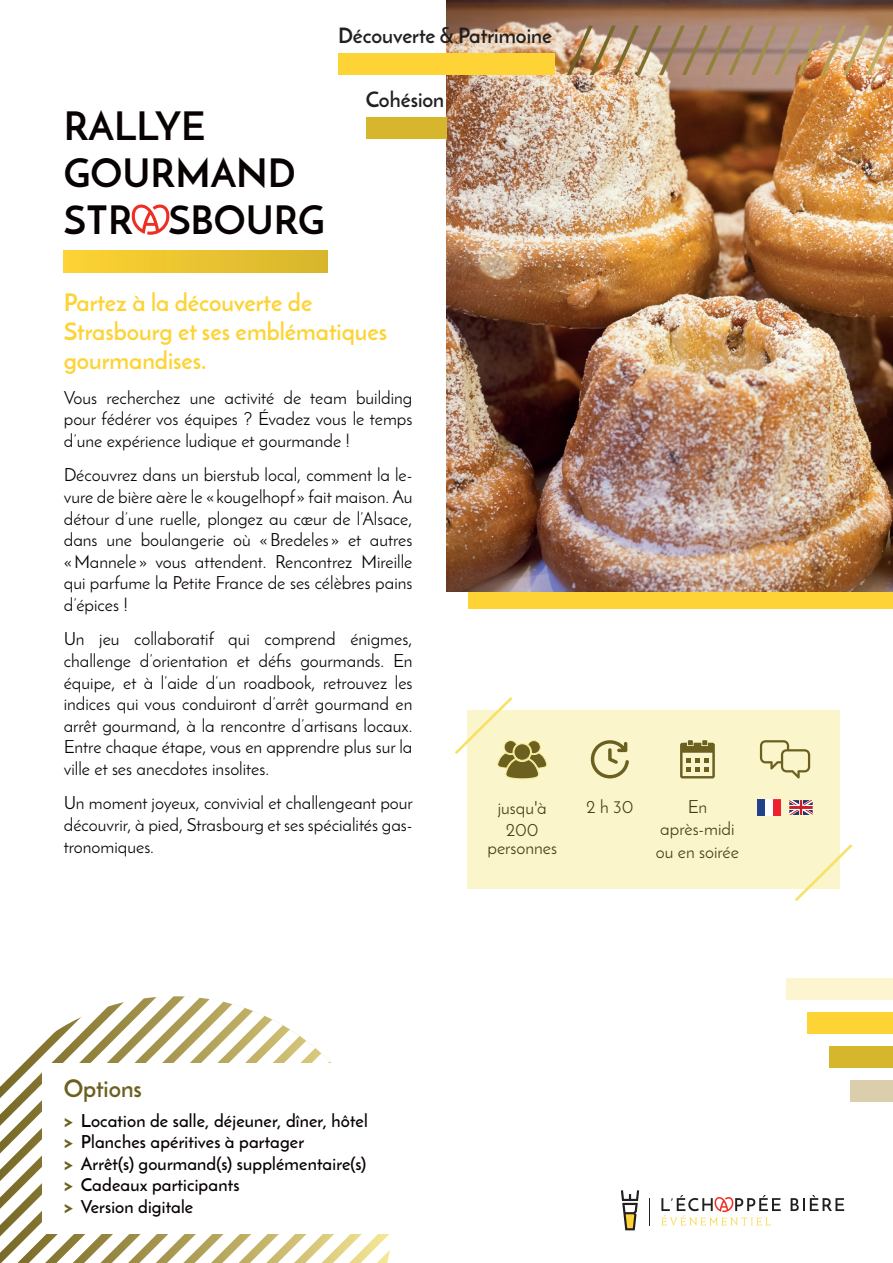
<style>
.page{position:relative;width:893px;height:1263px;background:#fff}
.page>*{position:absolute;margin:0;border:0;box-sizing:border-box;transform-origin:0 0}
.t1{font:69.6px "Minion Pro";color:#fff}
.t2{font:700 39px/46.8px "Josefin Sans";color:#080302}
.t3{font:700 24px/28.8px "Josefin Sans";color:#fdd335}
.t4{font:700 24px "Josefin Sans";color:#6c6021}
.t5{font:700 21px "Josefin Sans";color:#231f20}
.t6{font:18px/21.6px "Josefin Sans";color:#080302;text-align:justify}
.t7{font:600 18px/21.6px "Josefin Sans";letter-spacing:.01em;color:#080302}
.t8{font:18px/22.2px "Josefin Sans";color:#453e13;text-align:center}
.s1{font-weight:700;color:#6c6021}
</style>
<div class="page">
<div style="left:468px;top:591px;width:425px;height:17px;background:#fdd335"></div>
<svg style="left:0;top:996px;width:390px;height:267px"></svg>
<svg style="left:649px;top:1198px;width:1px;height:27px"></svg>
<svg style="left:621px;top:1190px;width:18px;height:40px"></svg>
<svg style="left:791px;top:1195px;width:53px;height:16px"></svg>
<svg style="left:661px;top:1195px;width:120px;height:30px"></svg>
<div style="left:467px;top:710px;width:373px;height:178px;background:#faf5cb"></div>
<div style="left:64px;top:251px;width:263px;height:21px;background:linear-gradient(to right,#fed333,#d7b62d)"></div>
<img style="left:446px;top:0;width:447px;height:591px">
<div style="left:43px;top:1063px;width:352px;height:170px;background:#fff"></div>
<svg style="left:590px;top:740px;width:39px;height:38px"></svg>
<svg style="left:680px;top:740px;width:35px;height:38px"></svg>
<svg style="left:760px;top:740px;width:50px;height:38px"></svg>
<svg style="left:789px;top:800px;width:24px;height:15px"></svg>
<div style="left:773px;top:800px;width:8px;height:15px;background:#ee212f"></div>
<div style="left:765px;top:800px;width:8px;height:15px;background:#fff"></div>
<div style="left:757px;top:800px;width:8px;height:15px;background:#21428a"></div>
<div style="left:338px;top:54px;width:217px;height:21px;background:#fdd335"></div>
<div style="left:787px;top:978px;width:106px;height:21px;background:#fcf5d0"></div>
<div style="left:829px;top:1046px;width:64px;height:21px;background:#d6b62c"></div>
<div style="left:808px;top:1012px;width:85px;height:21px;background:#fdd335"></div>
<div style="left:850px;top:1080px;width:43px;height:21px;background:#dacead"></div>
<div style="left:366px;top:117px;width:80px;height:22px;background:#d6b62c"></div>
<svg style="left:132px;top:204px;width:37px;height:31px"></svg>
<svg style="left:455px;top:697px;width:93px;height:82px"></svg>
<svg style="left:792px;top:844px;width:61px;height:57px"></svg>
<h2 class="t2" style="left:64px;top:103px;width:263px">RALLYE<br>GOURMAND<br>STR SBOURG</h2>
<p class="t5" style="left:338px;top:23px;width:216px">Découverte &amp; Patrimoine</p>
<h1 class="t1" style="left:566px;top:3px;width:337px">//////////////</h1>
<p class="t5" style="left:366px;top:86px;width:80px">Cohésion</p>
<h3 class="t3" style="left:64px;top:288px;width:325px">Partez à la découverte de<br>Strasbourg et ses emblématiques gourmandises.</h3>
<p class="t6" style="left:64px;top:387px;width:350px">Vous recherchez une activité de team building pour fédérer vos équipes ? Évadez vous le temps d’une expérience ludique et gourmande !</p>
<p class="t6" style="left:64px;top:464px;width:350px">Découvrez dans un bierstub local, comment la le&shy;vure de bière aère le « kougelhopf» fait maison. Au détour d’une ruelle, plongez au cœur de l’Alsace, dans une boulangerie où «Bredeles » et autres «Mannele » vous attendent. Rencontrez Mireille qui parfume la Petite France de ses célèbres pains d’épices !</p>
<p class="t6" style="left:64px;top:628px;width:350px">Un jeu collaboratif qui comprend énigmes, challenge d’orientation et défis gourmands. En équipe, et à l’aide d’un roadbook, retrouvez les indices qui vous conduiront d’arrêt gourmand en arrêt gourmand, à la rencontre d’artisans locaux.<br>Entre chaque étape, vous en apprendre plus sur la ville et ses anecdotes insolites.</p>
<p class="t6" style="left:64px;top:792px;width:351px">Un moment joyeux, convivial et challengeant pour découvrir, à pied, Strasbourg et ses spécialités gas&shy;tronomiques.</p>
<p class="t8" style="left:498px;top:796px;width:51px">jusqu'à<br>200</p>
<p class="t8" style="left:487px;top:836px;width:71px">personnes</p>
<p class="t8" style="left:586px;top:796px;width:49px">2 h 30</p>
<p class="t8" style="left:656px;top:796px;width:85px">En après-midi ou en soirée</p>
<h3 class="t4" style="left:64px;top:1073px;width:80px">Options</h3>
<p class="t7" style="left:64px;top:1109px;width:306px"><span class="s1">&gt;</span> Location de salle, déjeuner, dîner, hôtel <span class="s1">&gt;</span> Planches apéritives à partager<br><span class="s1">&gt;</span> Arrêt(s) gourmand(s) supplémentaire(s) <span class="s1">&gt;</span> Cadeaux participants<br><span class="s1">&gt;</span> Version digitale</p>
</div>
